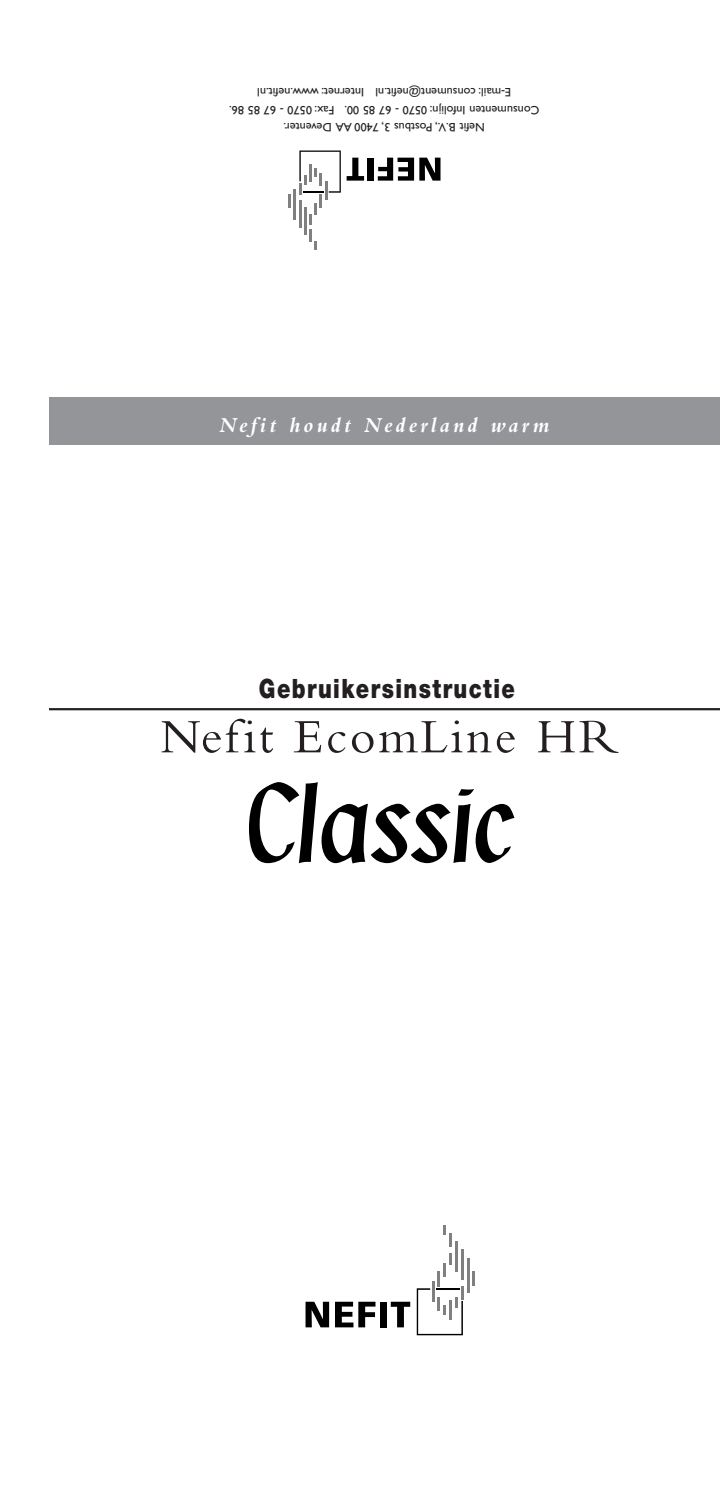
<style>
.page{position:relative;width:720px;height:1489px;background:#fff}
.page>*{position:absolute;margin:0;border:0;box-sizing:border-box;transform-origin:0 0}
.t1{font:50.05px "Bembo";letter-spacing:.05em;color:#231f20}
.t2{font:900 26.6px "Helvetica Neue";letter-spacing:.065em;color:#231f20;scale:.8 1}
.t3{font:italic 700 22.22px "Bembo";letter-spacing:.14em;color:#fff}
.t4{font:12.25px/17.5px "Gill Sans";color:#231f20;text-align:center}
</style>
<div class="page">
<div style="left:49px;top:397px;width:670px;height:47px;background:#939598"></div>
<svg style="left:249px;top:782px;width:265px;height:81px"></svg>
<hr style="left:49px;top:708px;width:670px;height:2px;background:#231f20">
<svg style="left:377px;top:158px;width:63px;height:23px"></svg>
<div style="left:367px;top:158px;width:6px;height:23px;background:#000"></div>
<svg style="left:346px;top:158px;width:18px;height:23px"></svg>
<svg style="left:288px;top:195px;width:3px;height:13px"></svg>
<hr style="left:293px;top:189px;width:3px;height:30px;background:#808080">
<hr style="left:304px;top:207px;width:2px;height:28px;background:#808080">
<hr style="left:324px;top:181px;width:3px;height:18px;background:#808080">
<hr style="left:319px;top:194px;width:3px;height:14px;background:#808080">
<svg style="left:309px;top:203px;width:8px;height:47px"></svg>
<hr style="left:298px;top:200px;width:3px;height:28px;background:#808080">
<svg style="left:299px;top:150px;width:41px;height:44px"></svg>
<svg style="left:305px;top:1301px;width:24px;height:26px"></svg>
<svg style="left:335px;top:1301px;width:40px;height:26px"></svg>
<div style="left:380px;top:1301px;width:7px;height:26px;background:#000"></div>
<svg style="left:390px;top:1301px;width:20px;height:26px"></svg>
<hr style="left:472px;top:1270px;width:3px;height:15px;background:#808080">
<hr style="left:466px;top:1258px;width:3px;height:34px;background:#808080">
<hr style="left:455px;top:1241px;width:2px;height:30px;background:#808080">
<hr style="left:431px;top:1280px;width:3px;height:21px;background:#808080">
<hr style="left:437px;top:1270px;width:3px;height:16px;background:#808080">
<svg style="left:443px;top:1253px;width:9px;height:23px"></svg>
<hr style="left:449px;top:1233px;width:3px;height:14px;background:#808080">
<svg style="left:443px;top:1225px;width:3px;height:9px"></svg>
<hr style="left:460px;top:1248px;width:3px;height:31px;background:#808080">
<svg style="left:416px;top:1286px;width:47px;height:49px"></svg>
<p class="t4" style="left:539px;top:135px;width:311px;rotate:-180deg">Nefit B.V., Postbus 3, 7400 AA Deventer.<br>Consumenten Infolijn: 0570 - 67 85 00. Fax: 0570 - 67 85 86.<br>E-mail: consument@nefit.nl Internet: www.nefit.nl</p>
<h3 class="t3" style="left:219px;top:416px;width:332px">Nefit houdt Nederland warm</h3>
<h2 class="t2" style="left:259px;top:679px;width:321px">Gebruikersinstructie</h2>
<h1 class="t1" style="left:160px;top:718px;width:460px">Nefit EcomLine HR</h1>
</div>
